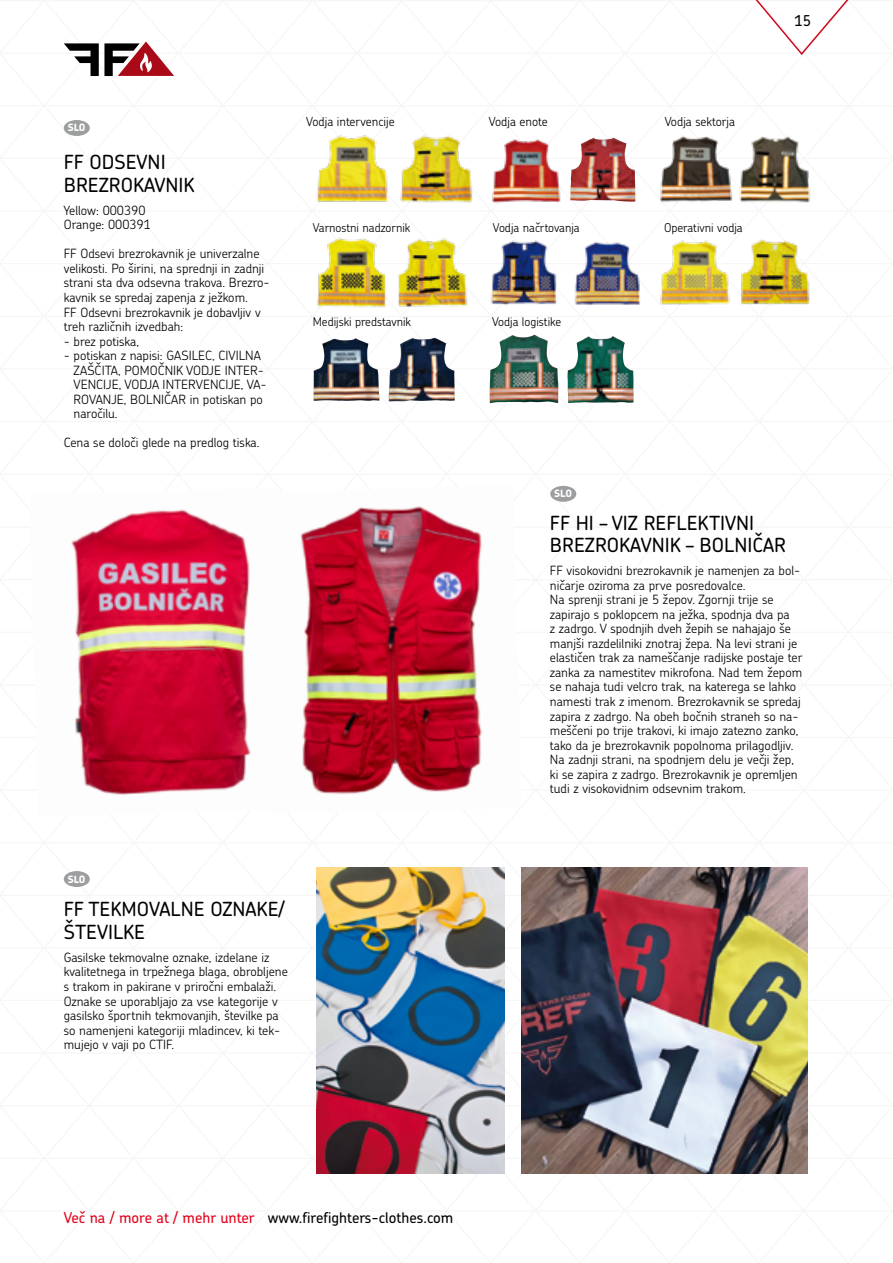
<style>
.page{position:relative;width:893px;height:1263px;background:#fff}
.page>*{position:absolute;margin:0;border:0;box-sizing:border-box;transform-origin:0 0}
.t1{font:500 19.5px/22.5px "Chevin";color:#000}
.t2{font:500 15px "Chevin";color:#000}
.t3{font:300 12.75px/14.5px "Chevin";color:#000}
.t4{font:300 12.45px "Chevin";color:#000}
.t5{font:300 12.15px "Chevin";color:#000}
.t6{font:800 10.2px "Chevin";letter-spacing:-.02em;color:#fff}
.s1{color:#e2001a}
</style>
<div class="page">
<div style="left:64px;top:120px;width:26px;height:16px;background:#9c9e9f;border-radius:50%"></div>
<img style="left:300px;top:506px;width:182px;height:288px">
<img style="left:71px;top:509px;width:180px;height:286px">
<img style="left:317px;top:867px;width:188px;height:307px">
<img style="left:521px;top:867px;width:287px;height:307px">
<img style="left:567px;top:336px;width:67px;height:67px">
<img style="left:389px;top:338px;width:66px;height:63px">
<img style="left:313px;top:338px;width:67px;height:63px">
<img style="left:489px;top:335px;width:69px;height:68px">
<img style="left:743px;top:239px;width:67px;height:66px">
<img style="left:660px;top:240px;width:83px;height:65px">
<img style="left:397px;top:238px;width:71px;height:69px">
<img style="left:317px;top:237px;width:70px;height:71px">
<img style="left:492px;top:139px;width:69px;height:65px">
<img style="left:400px;top:135px;width:73px;height:68px">
<img style="left:317px;top:135px;width:72px;height:67px">
<img style="left:574px;top:241px;width:66px;height:64px">
<img style="left:490px;top:240px;width:67px;height:66px">
<img style="left:743px;top:136px;width:68px;height:67px">
<img style="left:660px;top:136px;width:83px;height:67px">
<img style="left:570px;top:138px;width:65px;height:64px">
<svg style="left:64px;top:42px;width:110px;height:34px"></svg>
<div style="left:550px;top:486px;width:26px;height:16px;background:#9c9e9f;border-radius:50%"></div>
<div style="left:64px;top:871px;width:26px;height:16px;background:#9c9e9f;border-radius:50%"></div>
<p class="t2" style="left:794px;top:10px;width:18px">15</p>
<p class="t6" style="left:68px;top:121px;width:19px">SLO</p>
<h1 class="t1" style="left:64px;top:150px;width:132px">FF ODSEVNI<br>BREZROKAVNIK</h1>
<p class="t3" style="left:64px;top:203px;width:89px">Yellow: 000390<br>Orange: 000391</p>
<p class="t3" style="left:64px;top:246px;width:207px">FF Odsevi brezrokavnik je univerzalne velikosti. Po širini, na sprednji in zadnji strani sta dva odsevna trakova. Brezro&shy;kavnik se spredaj zapenja z ježkom.<br>FF Odsevni brezrokavnik je dobavljiv v treh različnih izvedbah:</p>
<p class="t3" style="left:64px;top:333px;width:77px">- brez potiska,</p>
<p class="t3" style="left:74px;top:348px;width:195px;text-indent:-10px">- potiskan z napisi: GASILEC, CIVILNA<br>ZAŠČITA, POMOČNIK VODJE INTER-<br>VENCIJE, VODJA INTERVENCIJE, VA-<br>ROVANJE, BOLNIČAR in potiskan po naročilu.</p>
<p class="t3" style="left:64px;top:435px;width:197px">Cena se določi glede na predlog tiska.</p>
<p class="t4" style="left:306px;top:114px;width:90px">Vodja intervencije</p>
<p class="t4" style="left:489px;top:114px;width:60px">Vodja enote</p>
<p class="t4" style="left:665px;top:114px;width:72px">Vodja sektorja</p>
<p class="t5" style="left:313px;top:219px;width:99px">Varnostni nadzornik</p>
<p class="t5" style="left:313px;top:314px;width:100px">Medijski predstavnik</p>
<p class="t5" style="left:493px;top:219px;width:88px">Vodja načrtovanja</p>
<p class="t5" style="left:492px;top:314px;width:71px">Vodja logistike</p>
<p class="t6" style="left:554px;top:487px;width:19px">SLO</p>
<p class="t5" style="left:664px;top:219px;width:80px">Operativni vodja</p>
<h1 class="t1" style="left:550px;top:511px;width:237px">FF HI – VIZ REFLEKTIVNI<br>BREZROKAVNIK – BOLNIČAR</h1>
<p class="t3" style="left:550px;top:563px;width:254px">FF visokovidni brezrokavnik je namenjen za bol&shy;ničarje oziroma za prve posredovalce.<br>Na sprenji strani je 5 žepov. Zgornji trije se zapirajo s poklopcem na ježka, spodnja dva pa<br>z zadrgo. V spodnjih dveh žepih se nahajajo še manjši razdelilniki znotraj žepa. Na levi strani je elastičen trak za nameščanje radijske postaje ter zanka za namestitev mikrofona. Nad tem žepom se nahaja tudi velcro trak, na katerega se lahko namesti trak z imenom. Brezrokavnik se spredaj zapira z zadrgo. Na obeh bočnih straneh so na&shy;meščeni po trije trakovi, ki imajo zatezno zanko, tako da je brezrokavnik popolnoma prilagodljiv.<br>Na zadnji strani, na spodnjem delu je večji žep, ki se zapira z zadrgo. Brezrokavnik je opremljen tudi z visokovidnim odsevnim trakom.</p>
<p class="t6" style="left:68px;top:872px;width:19px">SLO</p>
<h1 class="t1" style="left:64px;top:898px;width:223px">FF TEKMOVALNE OZNAKE/<br>ŠTEVILKE</h1>
<p class="t3" style="left:64px;top:950px;width:226px">Gasilske tekmovalne oznake, izdelane iz kvalitetnega in trpežnega blaga, obrobljene s trakom in pakirane v priročni embalaži.<br>Oznake se uporabljajo za vse kategorije v gasilsko športnih tekmovanjih, številke pa so namenjeni kategoriji mladincev, ki tek&shy;mujejo v vaji po CTIF.</p>
<p class="t2" style="left:64px;top:1208px;width:391px"><span class="s1">Več na / more at / mehr unter</span> www.firefighters-clothes.com</p>
</div>
